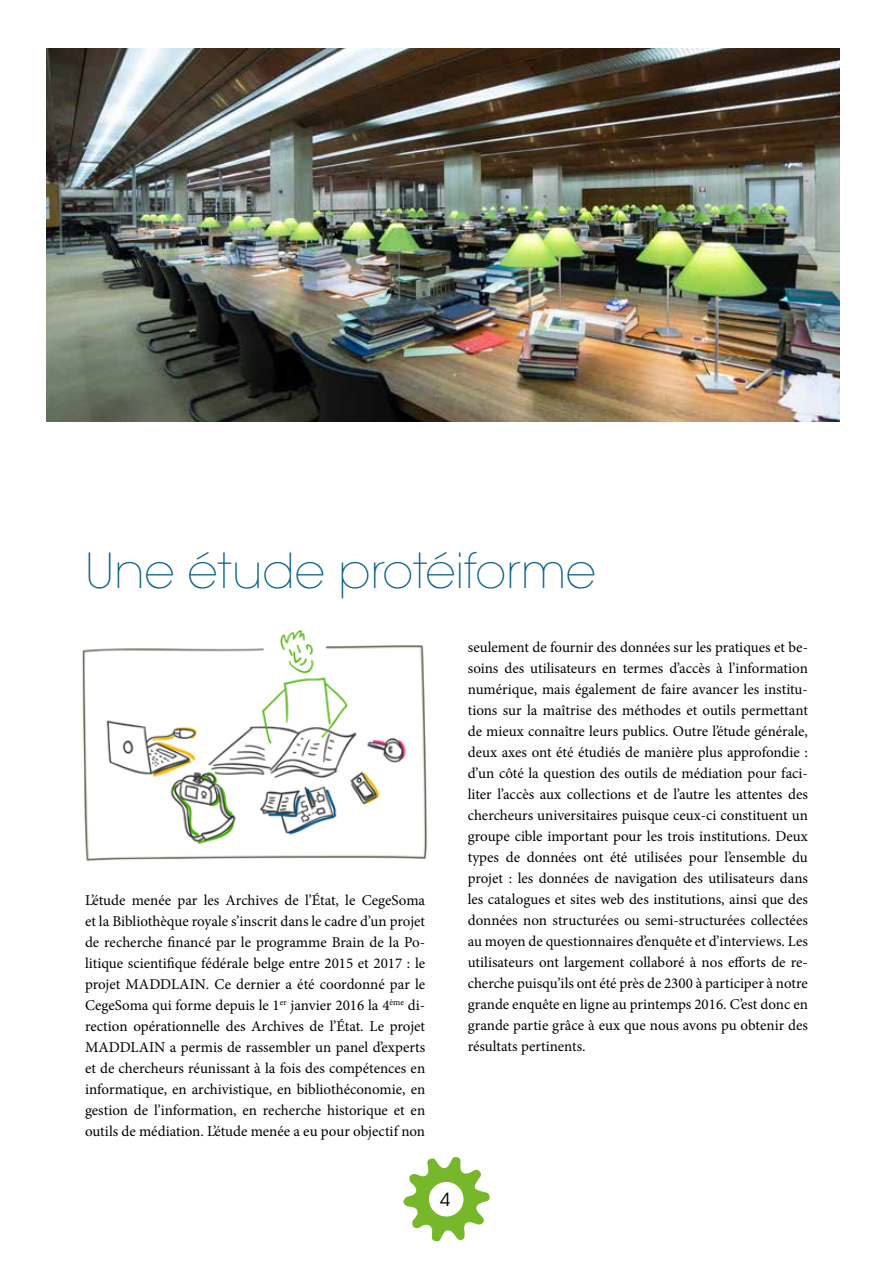
<style>
.page{position:relative;width:893px;height:1263px;background:#fff}
.page>*{position:absolute;margin:0;border:0;box-sizing:border-box;transform-origin:0 0}
.t1{font:200 48px "ITC Avant Garde Std";color:#055f8d}
.t2{font:18px "ITC Avant Garde Std";color:#000}
.t3{font:15px/21px "Minion Pro";color:#000;text-align:justify}
</style>
<div class="page">
<img style="left:47px;top:49px;width:792px;height:373px">
<img style="left:82px;top:629px;width:346px;height:233px">
<svg style="left:403px;top:1157px;width:87px;height:85px"></svg>
<h1 class="t1" style="left:85px;top:543px;width:512px">Une étude protéiforme</h1>
<p class="t3" style="left:85px;top:890px;width:342px">L’étude menée par les Archives de l’État, le CegeSoma et la Bibliothèque royale s’inscrit dans le cadre d’un projet de recherche financé par le programme Brain de la Po&shy;litique scientifique fédérale belge entre 2015 et 2017 : le projet MADDLAIN. Ce dernier a été coordonné par le CegeSoma qui forme depuis le 1<sup>er</sup> janvier 2016 la 4<sup>ème</sup> di&shy;rection opérationnelle des Archives de l’État. Le projet MADDLAIN a permis de rassembler un panel d’experts et de chercheurs réunissant à la fois des compétences en informatique, en archivistique, en bibliothéconomie, en gestion de l’information, en recherche historique et en outils de médiation. L’étude menée a eu pour objectif non</p>
<p class="t3" style="left:468px;top:637px;width:342px">seulement de fournir des données sur les pratiques et be&shy;soins des utilisateurs en termes d’accès à l’information numérique, mais également de faire avancer les institu&shy;tions sur la maîtrise des méthodes et outils permettant de mieux connaître leurs publics. Outre l’étude générale, deux axes ont été étudiés de manière plus approfondie : d’un côté la question des outils de médiation pour faci&shy;liter l’accès aux collections et de l’autre les attentes des chercheurs universitaires puisque ceux-ci constituent un groupe cible important pour les trois institutions. Deux types de données ont été utilisées pour l’ensemble du projet : les données de navigation des utilisateurs dans les catalogues et sites web des institutions, ainsi que des données non structurées ou semi-structurées collectées au moyen de questionnaires d’enquête et d’interviews. Les utilisateurs ont largement collaboré à nos efforts de re&shy;cherche puisqu’ils ont été près de 2300 à participer à notre grande enquête en ligne au printemps 2016. C’est donc en grande partie grâce à eux que nous avons pu obtenir des résultats pertinents.</p>
<p class="t2" style="left:440px;top:1188px;width:12px">4</p>
</div>
